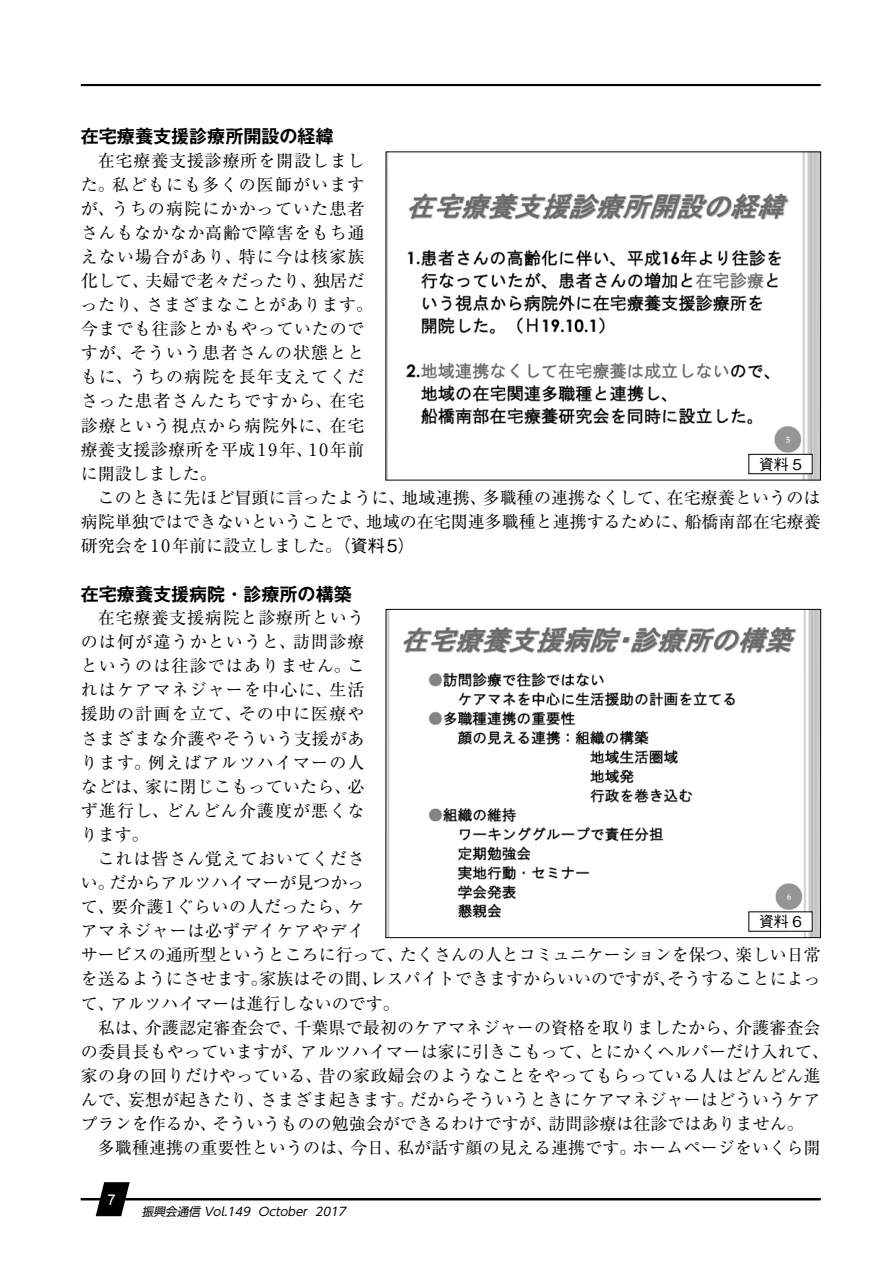
<style>
.page{position:relative;width:893px;height:1263px;background:#fff}
.page>*{position:absolute;margin:0;border:0;box-sizing:border-box;transform-origin:0 0}
.t1{font:700 18px "Gothic MB101 Pro De";color:#000}
.t2{font:16.95px/24.2px "Ryumin Pro";letter-spacing:.015em;color:#000;text-align:justify}
.t3{font:16.95px/24.2px "Ryumin Pro";letter-spacing:.065em;color:#000}
.t4{font:500 14.85px "Gothic BBB Pro";color:#000}
.t5{font:14.85px "Arial";color:#fff}
.t6{font:italic 11.7px "UD Shin Go Pro";color:#000}
.s1{font-family:"Gothic BBB Pro";font-weight:500}
</style>
<div class="page">
<hr style="left:81px;top:84px;width:740px;height:2px;background:#000">
<hr style="left:81px;top:1198px;width:740px;height:2px;background:#000">
<svg style="left:96px;top:1182px;width:34px;height:34px"></svg>
<img style="left:406px;top:154px;width:413px;height:324px">
<div style="left:749px;top:454px;width:63px;height:20px;background:#fff"></div>
<div style="left:749px;top:454px;width:63px;height:20px;border:1px solid #000"></div>
<img style="left:388px;top:611px;width:431px;height:325px">
<div style="left:386px;top:609px;width:435px;height:329px;border:1px solid #000"></div>
<div style="left:749px;top:912px;width:63px;height:19px;background:#fff"></div>
<p class="t1" style="left:81px;top:122px;width:254px">在宅療養支援診療所開設の経緯</p>
<p class="t3" style="left:81px;top:147px;width:294px;text-indent:17px">在宅療養支援診療所を開設しました。私どもにも多くの医師がいますが、うちの病院にかかっていた患者さんもなかなか高齢で障害をもち通えない場合があり、特に今は核家族化して、夫婦で老々だったり、独居だったり、さまざまなことがあります。今までも往診とかもやっていたのですが、そういう患者さんの状態とともに、うちの病院を長年支えてくださった患者さんたちですから、在宅診療という視点から病院外に、在宅療養支援診療所を平成19年、10年前に開設しました。</p>
<p class="t2" style="left:81px;top:484px;width:741px;text-indent:17px">このときに先ほど冒頭に言ったように、地域連携、多職種の連携なくして、在宅療養というのは病院単独ではできないということで、地域の在宅関連多職種と連携するために、船橋南部在宅療養研究会を10年前に設立しました。<span class="s1">（資料5）</span></p>
<p class="t1" style="left:81px;top:579px;width:273px">在宅療養支援病院・診療所の構築</p>
<p class="t2" style="left:81px;top:605px;width:285px;text-indent:17px">在宅療養支援病院と診療所というのは何が違うかというと、訪問診療というのは往診ではありません。これはケアマネジャーを中心に、生活援助の計画を立て、その中に医療やさまざまな介護やそういう支援があります。例えばアルツハイマーの人などは、家に閉じこもっていたら、必ず進行し、どんどん介護度が悪くなります。</p>
<p class="t2" style="left:81px;top:845px;width:741px;text-align:left;text-indent:17px">これは皆さん覚えておいてくださ<br>い。だからアルツハイマーが見つかっ<br>て、要介護1ぐらいの人だったら、ケ<br>アマネジャーは必ずデイケアやデイ<br>サービスの通所型というところに行って、たくさんの人とコミュニケーションを保つ、楽しい日常を送るようにさせます。家族はその間、レスパイトできますからいいのですが、そうすることによって、アルツハイマーは進行しないのです。</p>
<p class="t2" style="left:81px;top:1014px;width:750px;text-align:left;text-indent:17px">私は、介護認定審査会で、千葉県で最初のケアマネジャーの資格を取りましたから、介護審査会の委員長もやっていますが、アルツハイマーは家に引きこもって、とにかくヘルパーだけ入れて、家の身の回りだけやっている、昔の家政婦会のようなことをやってもらっている人はどんどん進んで、妄想が起きたり、さまざま起きます。だからそういうときにケアマネジャーはどういうケアプランを作るか、そういうものの勉強会ができるわけですが、訪問診療は往診ではありません。</p>
<p class="t2" style="left:98px;top:1134px;width:724px">多職種連携の重要性というのは、今日、私が話す顔の見える連携です。ホームページをいくら開</p>
<p class="t4" style="left:759px;top:452px;width:44px">資料 5</p>
<p class="t4" style="left:759px;top:910px;width:44px">資料 6</p>
<p class="t5" style="left:107px;top:1189px;width:10px">7</p>
<p class="t6" style="left:142px;top:1202px;width:209px">振興会通信 Vol.149 October 2017</p>
</div>
